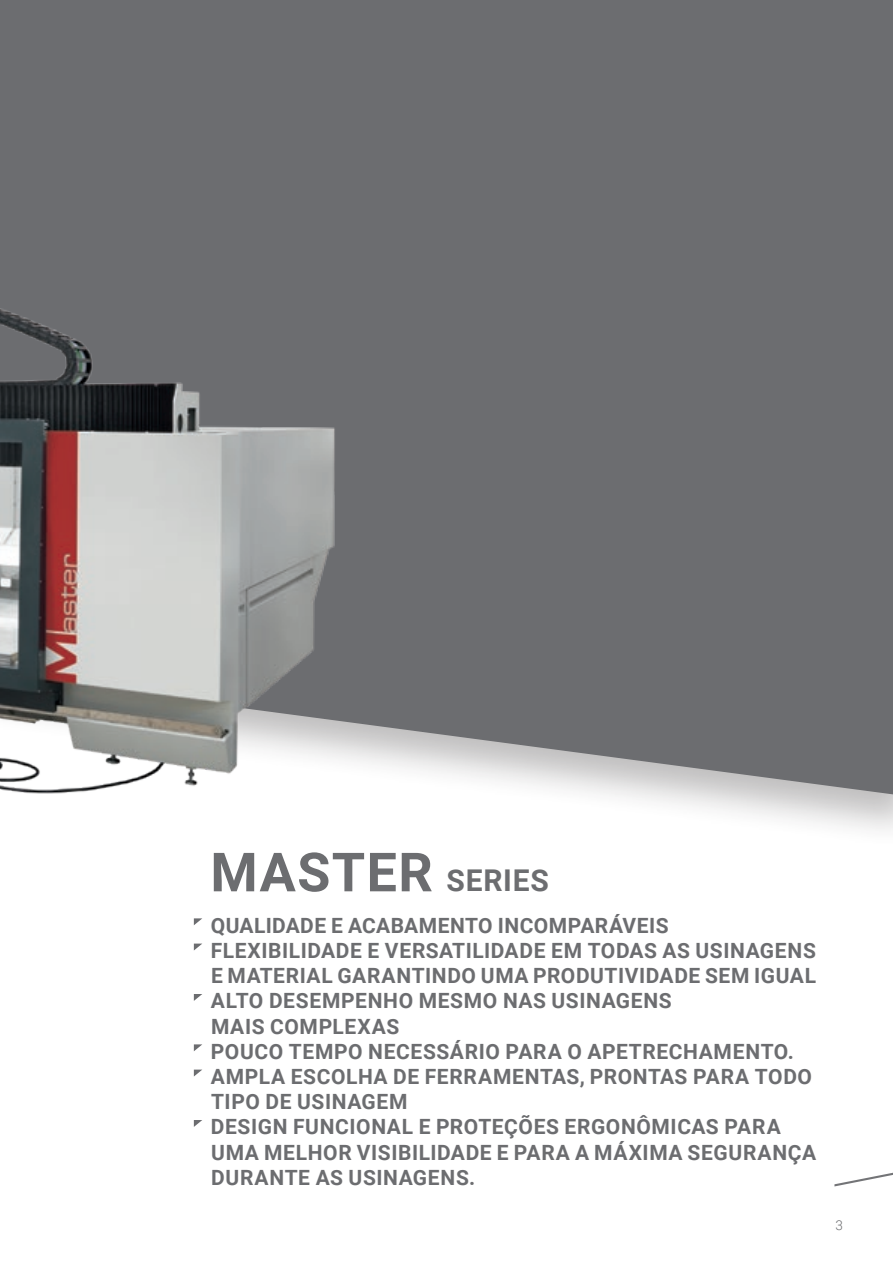
<style>
.page{position:relative;width:893px;height:1263px;background:#fff}
.page>*{position:absolute;margin:0;border:0;box-sizing:border-box;transform-origin:0 0}
.t1{font:700 54px "Roboto";letter-spacing:.025em;color:#6c6d70}
.t2{font:700 21px/25.2px "Roboto";letter-spacing:.03em;color:#6c6d70}
.t3{font:300 13.5px "Roboto";color:#6c6d70}
.s1{font-size:30px}
</style>
<div class="page">
<svg style="left:834px;top:1172px;width:59px;height:14px"></svg>
<div style="left:0;top:0;width:893px;height:849px;background:#231f20;opacity:.3"></div>
<div style="left:0;top:0;width:893px;height:796px;background:#6c6d70"></div>
<img style="left:0;top:222px;width:580px;height:729px">
<svg style="left:194px;top:918px;width:8px;height:7px"></svg>
<svg style="left:194px;top:943px;width:8px;height:7px"></svg>
<svg style="left:194px;top:994px;width:8px;height:7px"></svg>
<svg style="left:194px;top:1044px;width:8px;height:7px"></svg>
<svg style="left:194px;top:1069px;width:8px;height:7px"></svg>
<svg style="left:194px;top:1120px;width:8px;height:7px"></svg>
<p class="t1" style="left:210px;top:834px;width:340px">MASTER <span class="s1">SERIES</span></p>
<p class="t2" style="left:211px;top:912px;width:607px">QUALIDADE E ACABAMENTO INCOMPARÁVEIS FLEXIBILIDADE E VERSATILIDADE EM TODAS AS USINAGENS E MATERIAL GARANTINDO UMA PRODUTIVIDADE SEM IGUAL ALTO DESEMPENHO MESMO NAS USINAGENS<br>MAIS COMPLEXAS<br>POUCO TEMPO NECESSÁRIO PARA O APETRECHAMENTO.<br>AMPLA ESCOLHA DE FERRAMENTAS, PRONTAS PARA TODO TIPO DE USINAGEM<br>DESIGN FUNCIONAL E PROTEÇÕES ERGONÔMICAS PARA UMA MELHOR VISIBILIDADE E PARA A MÁXIMA SEGURANÇA DURANTE AS USINAGENS.</p>
<p class="t3" style="left:836px;top:1215px;width:9px">3</p>
</div>
